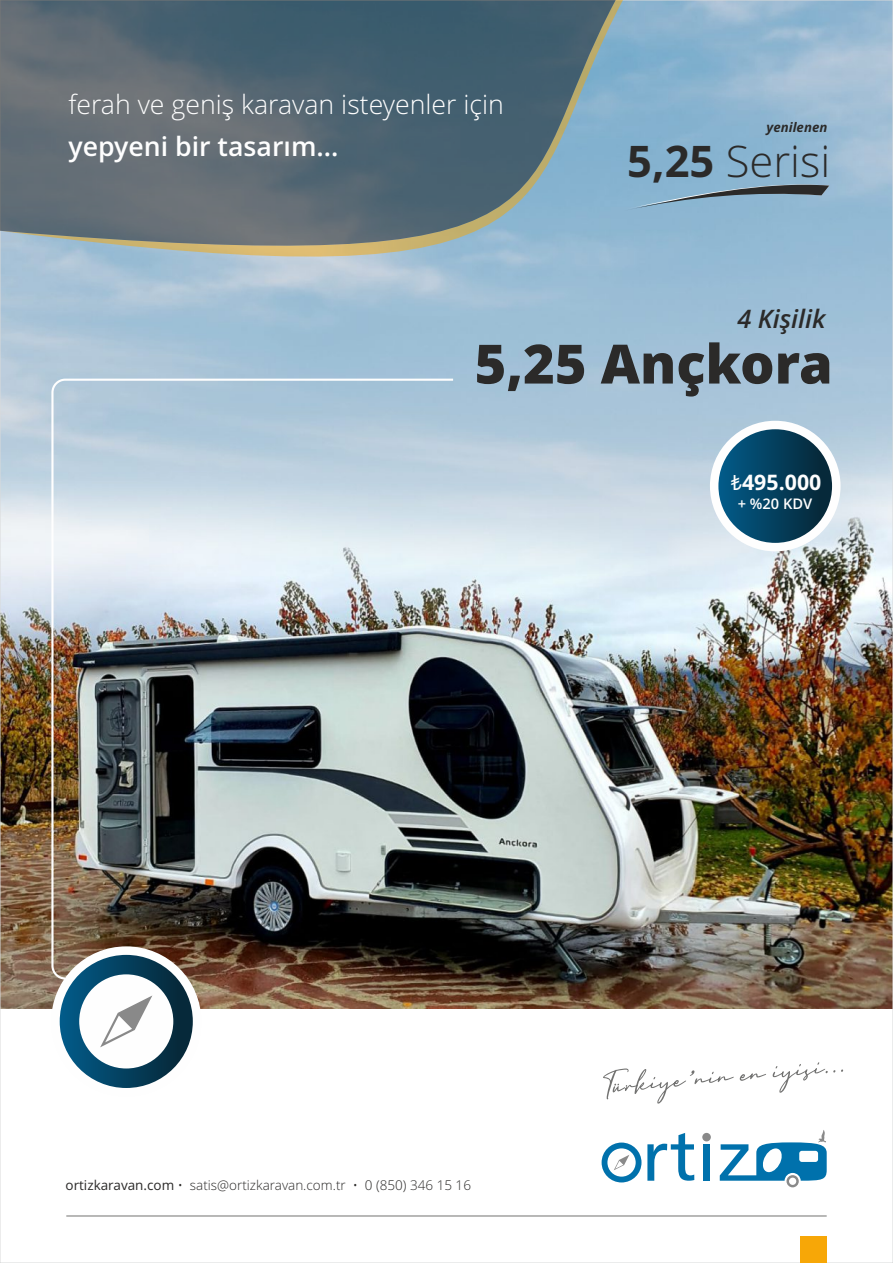
<style>
.page{position:relative;width:893px;height:1263px;background:#fff}
.page>*{position:absolute;margin:0;border:0;box-sizing:border-box;transform-origin:0 0}
.t1{font:800 54.15px "Open Sans";color:#2b2a29}
.t2{font:300 43.5px "Open Sans";color:#2b2a29}
.t3{font:300 26.7px "Open Sans";color:#fefefe}
.t4{font:600 26.7px "Open Sans";color:#fefefe}
.t5{font:italic 600 25.5px "Open Sans";color:#2b2a29}
.t6{font:700 21.3px "Open Sans";color:#fefefe}
.t7{font:600 14.7px "Open Sans";color:#fefefe}
.t8{font:300 13.5px "Open Sans";color:#2b2a29}
.t9{font:italic 700 13.2px "Open Sans";color:#2b2a29}
.s1{font-weight:700}
.s2{font-family:"Segoe UI";font-weight:400}
.s3{font-weight:400}
</style>
<div class="page">
<img style="left:2px;top:2px;width:889px;height:1006px">
<svg style="left:0;top:0;width:623px;height:309px;background:#a3c0d5"></svg>
<div style="left:602px;top:1142px;width:39px;height:40px;background:#0071ac;border-radius:50%"></div>
<div style="left:607px;top:1148px;width:29px;height:28px;background:#fefefe;border-radius:50%"></div>
<div style="left:703px;top:1144px;width:7px;height:37px;background:#0071ac"></div>
<svg style="left:647px;top:1133px;width:47px;height:48px"></svg>
<div style="left:702px;top:1133px;width:9px;height:8px;background:#898989;border-radius:50%"></div>
<svg style="left:614px;top:1155px;width:15px;height:15px"></svg>
<svg style="left:720px;top:1130px;width:107px;height:57px"></svg>
<div style="left:51px;top:946px;width:150px;height:150px;border:17px solid #fefefe;border-radius:50%"></div>
<svg style="left:60px;top:955px;width:133px;height:133px;background:#094360"></svg>
<div style="left:79px;top:974px;width:94px;height:94px;background:#fefefe;border-radius:50%"></div>
<svg style="left:100px;top:995px;width:52px;height:52px"></svg>
<svg style="left:0;top:0;width:616px;height:281px;background:#667a85"></svg>
<hr style="left:66px;top:1215px;width:761px;height:1px;background:#727271">
<div style="left:800px;top:1237px;width:27px;height:26px;background:#f7a707"></div>
<svg style="left:603px;top:1062px;width:240px;height:41px"></svg>
<img style="left:50px;top:378px;width:405px;height:603px">
<svg style="left:624px;top:181px;width:205px;height:30px;background:#7ea1b7"></svg>
<div style="left:710px;top:421px;width:130px;height:130px;border:17px solid #fefefe;border-radius:50%"></div>
<div style="left:718px;top:429px;width:114px;height:114px;background:linear-gradient(to right,#075f8c,#072634);border-radius:50%"></div>
<h3 class="t3" style="left:68px;top:94px;width:437px">ferah ve geniş karavan isteyenler için</h3>
<h3 class="t4" style="left:68px;top:135px;width:272px">yepyeni bir tasarım...</h3>
<p class="t9" style="left:767px;top:122px;width:62px">yenilenen</p>
<h2 class="t2" style="left:627px;top:144px;width:204px"><span class="s1">5,25</span> Serisi</h2>
<h3 class="t5" style="left:737px;top:308px;width:90px">4 Kişilik</h3>
<h1 class="t1" style="left:475px;top:342px;width:360px">5,25 Ançkora</h1>
<h3 class="t6" style="left:731px;top:473px;width:92px"><span class="s2">₺</span>495.000</h3>
<p class="t7" style="left:738px;top:498px;width:76px">+ %20 KDV</p>
<p class="t8" style="left:66px;top:1179px;width:407px"><span class="s3">ortizkaravan.com</span> • satis@ortizkaravan.com.tr • 0 (850) 346 15 16</p>
</div>
